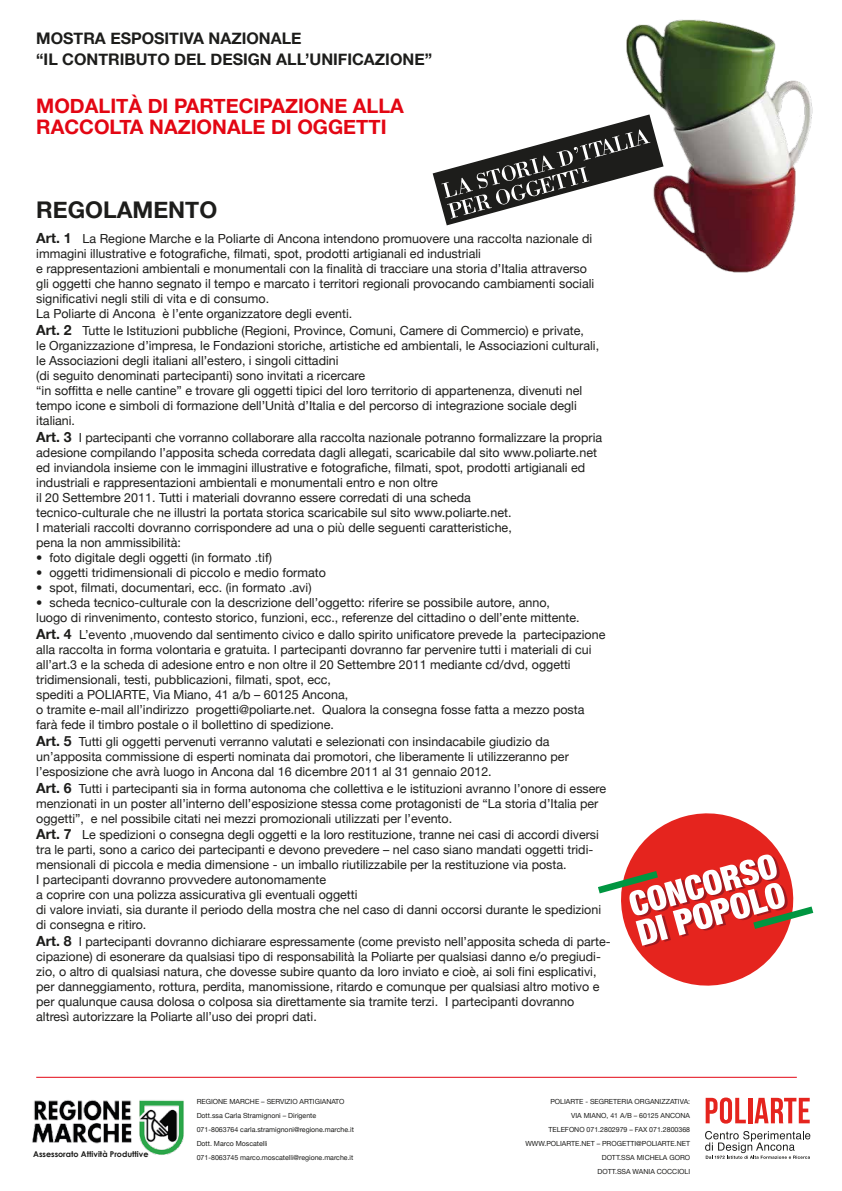
<style>
.page{position:relative;width:842px;height:1191px;background:#fff}
.page>*{position:absolute;margin:0;border:0;box-sizing:border-box;transform-origin:0 0}
.t1{font:700 23px "Helvetica Neue";color:#1d1d1b}
.t2{font:700 20px/21px "Helvetica Neue";color:#e30613}
.t3{font:700 16px/21px "Helvetica Neue";color:#1d1d1b}
.t4{font:12.5px/15px "Helvetica Neue";color:#1d1d1b}
.t5{font:700 8px "Century Gothic";color:#1d1d1b}
.t6{font:7px/14px "Helvetica Neue";color:#1d1d1b}
.s1{font-weight:700;font-size:14px}
</style>
<div class="page">
<svg style="left:433px;top:130px;width:158px;height:95px"></svg>
<img style="left:591px;top:19px;width:222px;height:254px">
<svg style="left:598px;top:813px;width:215px;height:173px"></svg>
<hr style="left:36px;top:1076px;width:761px;height:1px;background:#e30613">
<svg style="left:706px;top:1097px;width:40px;height:26px"></svg>
<hr style="left:748px;top:1097px;width:4px;height:26px;background:#e5241e">
<svg style="left:754px;top:1097px;width:56px;height:26px"></svg>
<svg style="left:705px;top:1131px;width:105px;height:27px"></svg>
<img style="left:32px;top:1100px;width:152px;height:55px">
<p class="t3" style="left:36px;top:27px;width:397px">MOSTRA ESPOSITIVA NAZIONALE<br>“IL CONTRIBUTO DEL DESIGN ALL’UNIFICAZIONE”</p>
<h2 class="t2" style="left:36px;top:95px;width:369px">MODALITÀ DI PARTECIPAZIONE ALLA<br>RACCOLTA NAZIONALE DI OGGETTI</h2>
<h1 class="t1" style="left:36px;top:195px;width:183px">REGOLAMENTO</h1>
<p class="t4" style="left:36px;top:231px;width:559px"><span class="s1">Art. 1</span> La Regione Marche e la Poliarte di Ancona intendono promuovere una raccolta nazionale di immagini illustrative e fotografiche, filmati, spot, prodotti artigianali ed industriali<br>e rappresentazioni ambientali e monumentali con la finalità di tracciare una storia d’Italia attraverso gli oggetti che hanno segnato il tempo e marcato i territori regionali provocando cambiamenti sociali significativi negli stili di vita e di consumo.<br>La Poliarte di Ancona è l’ente organizzatore degli eventi.</p>
<p class="t4" style="left:36px;top:323px;width:564px"><span class="s1">Art. 2</span> Tutte le Istituzioni pubbliche (Regioni, Province, Comuni, Camere di Commercio) e private,<br>le Organizzazione d’impresa, le Fondazioni storiche, artistiche ed ambientali, le Associazioni culturali, le Associazioni degli italiani all’estero, i singoli cittadini<br>(di seguito denominati partecipanti) sono invitati a ricercare<br>“in soffitta e nelle cantine” e trovare gli oggetti tipici del loro territorio di appartenenza, divenuti nel tempo icone e simboli di formazione dell’Unità d’Italia e del percorso di integrazione sociale degli italiani.</p>
<p class="t4" style="left:36px;top:430px;width:567px"><span class="s1">Art. 3</span> I partecipanti che vorranno collaborare alla raccolta nazionale potranno formalizzare la propria adesione compilando l’apposita scheda corredata dagli allegati, scaricabile dal sito www.poliarte.net ed inviandola insieme con le immagini illustrative e fotografiche, filmati, spot, prodotti artigianali ed industriali e rappresentazioni ambientali e monumentali entro e non oltre<br>il 20 Settembre 2011. Tutti i materiali dovranno essere corredati di una scheda<br>tecnico-culturale che ne illustri la portata storica scaricabile sul sito www.poliarte.net.<br>I materiali raccolti dovranno corrispondere ad una o più delle seguenti caratteristiche,<br>pena la non ammissibilità:</p>
<p class="t4" style="left:36px;top:550px;width:237px">• foto digitale degli oggetti (in formato .tif)</p>
<p class="t4" style="left:36px;top:565px;width:291px">• oggetti tridimensionali di piccolo e medio formato</p>
<p class="t4" style="left:36px;top:580px;width:277px">• spot, filmati, documentari, ecc. (in formato .avi)</p>
<p class="t4" style="left:36px;top:595px;width:545px">• scheda tecnico-culturale con la descrizione dell’oggetto: riferire se possibile autore, anno, luogo di rinvenimento, contesto storico, funzioni, ecc., referenze del cittadino o dell’ente mittente.</p>
<p class="t4" style="left:36px;top:627px;width:571px"><span class="s1">Art. 4</span> L’evento ,muovendo dal sentimento civico e dallo spirito unificatore prevede la partecipazione alla raccolta in forma volontaria e gratuita. I partecipanti dovranno far pervenire tutti i materiali di cui all’art.3 e la scheda di adesione entro e non oltre il 20 Settembre 2011 mediante cd/dvd, oggetti tridimensionali, testi, pubblicazioni, filmati, spot, ecc,<br>spediti a POLIARTE, Via Miano, 41 a/b – 60125 Ancona,<br>o tramite e-mail all’indirizzo progetti@poliarte.net. Qualora la consegna fosse fatta a mezzo posta farà fede il timbro postale o il bollettino di spedizione.</p>
<p class="t4" style="left:36px;top:733px;width:534px"><span class="s1">Art. 5</span> Tutti gli oggetti pervenuti verranno valutati e selezionati con insindacabile giudizio da un’apposita commissione di esperti nominata dai promotori, che liberamente li utilizzeranno per l’esposizione che avrà luogo in Ancona dal 16 dicembre 2011 al 31 gennaio 2012.</p>
<p class="t4" style="left:36px;top:780px;width:571px"><span class="s1">Art. 6</span> Tutti i partecipanti sia in forma autonoma che collettiva e le istituzioni avranno l’onore di essere menzionati in un poster all’interno dell’esposizione stessa come protagonisti de “La storia d’Italia per oggetti”, e nel possibile citati nei mezzi promozionali utilizzati per l’evento.</p>
<p class="t4" style="left:36px;top:827px;width:566px"><span class="s1">Art. 7</span> Le spedizioni o consegna degli oggetti e la loro restituzione, tranne nei casi di accordi diversi tra le parti, sono a carico dei partecipanti e devono prevedere – nel caso siano mandati oggetti tridi&shy;mensionali di piccola e media dimensione - un imballo riutilizzabile per la restituzione via posta.<br>I partecipanti dovranno provvedere autonomamente<br>a coprire con una polizza assicurativa gli eventuali oggetti<br>di valore inviati, sia durante il periodo della mostra che nel caso di danni occorsi durante le spedizioni di consegna e ritiro.</p>
<p class="t4" style="left:36px;top:934px;width:576px"><span class="s1">Art. 8</span> I partecipanti dovranno dichiarare espressamente (come previsto nell’apposita scheda di parte&shy;cipazione) di esonerare da qualsiasi tipo di responsabilità la Poliarte per qualsiasi danno e/o pregiudi&shy;zio, o altro di qualsiasi natura, che dovesse subire quanto da loro inviato e cioè, ai soli fini esplicativi, per danneggiamento, rottura, perdita, manomissione, ritardo e comunque per qualsiasi altro motivo e per qualunque causa dolosa o colposa sia direttamente sia tramite terzi. I partecipanti dovranno<br>altresì autorizzare la Poliarte all’uso dei propri dati.</p>
<p class="t5" style="left:33px;top:1148px;width:117px">Assessorato Attività Produttive</p>
<p class="t6" style="left:197px;top:1094px;width:159px">REGIONE MARCHE – SERVIZIO ARTIGIANATO Dott.ssa Carla Stramignoni – Dirigente 071-8063764 carla.stramignoni@regione.marche.it Dott. Marco Moscatelli<br>071-8063745 marco.moscatelli@regione.marche.it</p>
<p class="t6" style="left:525px;top:1094px;width:166px;text-align:right">POLIARTE - SEGRETERIA ORGANIZZATIVA:<br>VIA MIANO, 41 A/B – 60125 ANCONA<br>TELEFONO 071.2802979 – FAX 071.2800368<br>WWW.POLIARTE.NET – PROGETTI@POLIARTE.NET DOTT.SSA MICHELA GORO<br>DOTT.SSA WANIA COCCIOLI</p>
</div>
